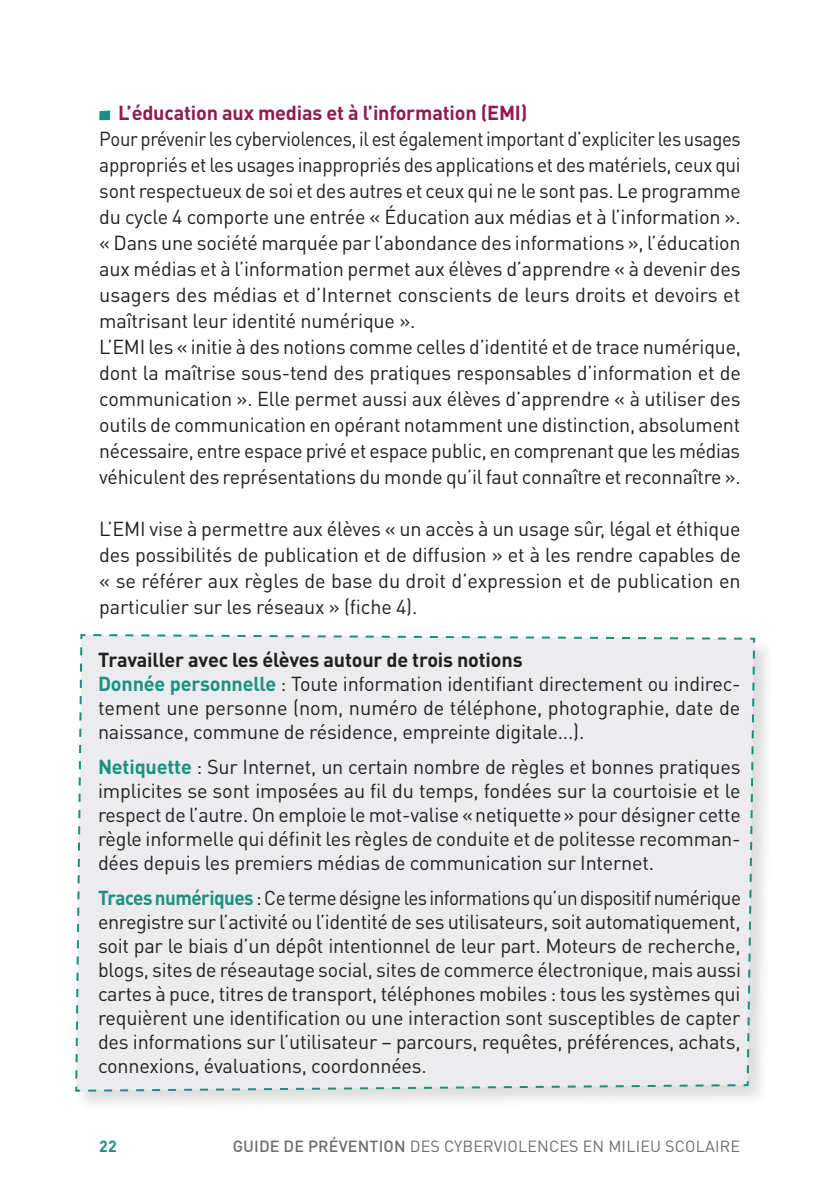
<style>
.page{position:relative;width:840px;height:1191px;background:#fff}
.page>*{position:absolute;margin:0;border:0;box-sizing:border-box;transform-origin:0 0}
.t1{font:20px/26px "DIN Pro";letter-spacing:-.01em;color:#231f20;scale:.93 1}
.t2{font:20px/24px "DIN Pro";letter-spacing:-.01em;color:#231f20;text-align:justify}
.t3{font:20px/24px "DIN Pro";letter-spacing:-.01em;color:#231f20;text-align:justify;scale:.94 1}
.t4{font:700 20px "DIN Pro";letter-spacing:-.01em;color:#931a51}
.t5{font:16px "DIN Pro";letter-spacing:.01em;color:#6c6d70}
.t6{font:700 16px "DIN Pro";color:#1a9180}
.s1{font-weight:700}
.s2{font-weight:700;color:#1a9180}
.s3{font-weight:500}
</style>
<div class="page">
<svg style="left:99px;top:110px;width:11px;height:10px"></svg>
<div style="left:75px;top:633px;width:699px;height:479px;background:#231f20;opacity:.15"></div>
<div style="left:75px;top:633px;width:680px;height:459px;background:#ececee"></div>
<p class="t4" style="left:118px;top:100px;width:410px">L’éducation aux medias et à l’information (EMI)</p>
<p class="t1" style="left:99px;top:126px;width:691px">Pour prévenir les cyberviolences, il est également important d’expliciter les usages appropriés et les usages inappropriés des applications et des matériels, ceux qui sont respectueux de soi et des autres et ceux qui ne le sont pas. Le programme du cycle 4 comporte une entrée « Éducation aux médias et à l’information ». « Dans une société marquée par l’abondance des informations », l’éducation aux médias et à l’information permet aux élèves d’apprendre « à devenir des usagers des médias et d’Internet conscients de leurs droits et devoirs et maîtrisant leur identité numérique ».<br>L’EMI les « initie à des notions comme celles d’identité et de trace numérique, dont la maîtrise sous-tend des pratiques responsables d’information et de communication ». Elle permet aussi aux élèves d’apprendre « à utiliser des outils de communication en opérant notamment une distinction, absolument nécessaire, entre espace privé et espace public, en comprenant que les médias véhiculent des représentations du monde qu’il faut connaître et reconnaître ».</p>
<p class="t2" style="left:99px;top:516px;width:642px;line-height:26px">L’EMI vise à permettre aux élèves « un accès à un usage sûr, légal et éthique des possibilités de publication et de diffusion » et à les rendre capables de « se référer aux règles de base du droit d’expression et de publication en particulier sur les réseaux » (fiche 4).</p>
<p class="t2" style="left:98px;top:647px;width:643px;text-align:left"><span class="s1">Travailler avec les élèves autour de trois notions<br></span><span class="s2">Donnée personnelle</span> : Toute information identifiant directement ou indirec&shy;tement une personne (nom, numéro de téléphone, photographie, date de naissance, commune de résidence, empreinte digitale...).</p>
<p class="t2" style="left:98px;top:754px;width:644px"><span class="s2">Netiquette</span> : Sur Internet, un certain nombre de règles et bonnes pratiques implicites se sont imposées au fil du temps, fondées sur la courtoisie et le respect de l’autre. On emploie le mot-valise «netiquette» pour désigner cette règle informelle qui définit les règles de conduite et de politesse recomman&shy;dées depuis les premiers médias de communication sur Internet.</p>
<p class="t3" style="left:98px;top:885px;width:685px"><span class="s2">Traces numériques</span> : Ce terme désigne les informations qu’un dispositif numérique enregistre sur l’activité ou l’identité de ses utilisateurs, soit automatiquement, soit par le biais d’un dépôt intentionnel de leur part. Moteurs de recherche, blogs, sites de réseautage social, sites de commerce électronique, mais aussi cartes à puce, titres de transport, téléphones mobiles : tous les systèmes qui requièrent une identification ou une interaction sont susceptibles de capter des informations sur l’utilisateur – parcours, requêtes, préférences, achats, connexions, évaluations, coordonnées.</p>
<p class="t6" style="left:99px;top:1135px;width:19px">22</p>
<p class="t5" style="left:232px;top:1136px;width:508px"><span class="s3">GUIDE DE PRÉVENTION</span> DES CYBERVIOLENCES EN MILIEU SCOLAIRE</p>
</div>
